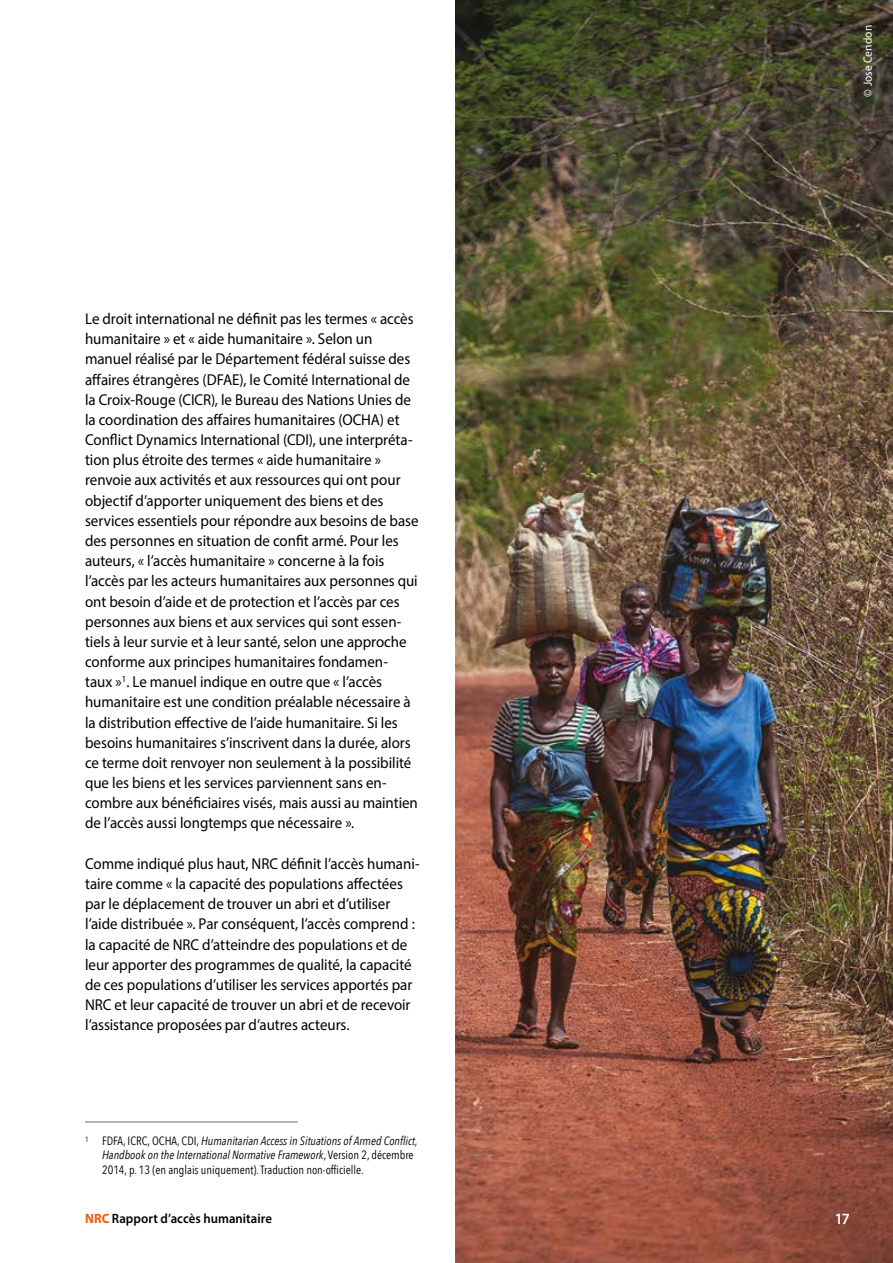
<style>
.page{position:relative;width:893px;height:1263px;background:#fff}
.page>*{position:absolute;margin:0;border:0;box-sizing:border-box;transform-origin:0 0}
.t1{font:15.75px/20.2px "Myriad Pro";letter-spacing:-.005em;color:#000;scale:.95 1}
.t2{font:600 15.75px "Myriad Pro";color:#fff;scale:.95 1}
.t3{font:600 13.5px "Myriad Pro";letter-spacing:.005em;color:#000;scale:.95 1}
.t4{font:12px/14.4px "Avenir Next Condensed";color:#000}
.t5{font:12px "Myriad Pro";letter-spacing:.01em;color:#fff;scale:.95 1}
.s1{font-style:italic}
.s2{font-weight:700;color:#eb5d0b}
</style>
<div class="page">
<hr style="left:85px;top:1121px;width:213px;height:1px;background:#706f6f">
<img style="left:455px;top:0;width:438px;height:1263px">
<p class="t5" style="left:860px;top:96px;width:77px;rotate:-90deg">© Jose Cendon</p>
<p class="t1" style="left:85px;top:308px;width:353px">Le droit international ne définit pas les termes « accès humanitaire » et « aide humanitaire ». Selon un manuel réalisé par le Département fédéral suisse des affaires étrangères (DFAE), le Comité International de la Croix-Rouge (CICR), le Bureau des Nations Unies de la coordination des affaires humanitaires (OCHA) et Conflict Dynamics International (CDI), une interpréta&shy;tion plus étroite des termes « aide humanitaire » renvoie aux activités et aux ressources qui ont pour objectif d’apporter uniquement des biens et des services essentiels pour répondre aux besoins de base des personnes en situation de confit armé. Pour les auteurs, « l’accès humanitaire » concerne à la fois l’accès par les acteurs humanitaires aux personnes qui ont besoin d’aide et de protection et l’accès par ces personnes aux biens et aux services qui sont essen&shy;tiels à leur survie et à leur santé, selon une approche conforme aux principes humanitaires fondamen&shy;taux »<sup>1</sup>. Le manuel indique en outre que « l’accès humanitaire est une condition préalable nécessaire à la distribution effective de l’aide humanitaire. Si les besoins humanitaires s’inscrivent dans la durée, alors ce terme doit renvoyer non seulement à la possibilité que les biens et les services parviennent sans en&shy;combre aux bénéficiaires visés, mais aussi au maintien de l’accès aussi longtemps que nécessaire ».</p>
<p class="t1" style="left:85px;top:853px;width:354px">Comme indiqué plus haut, NRC définit l’accès humani&shy;taire comme « la capacité des populations affectées par le déplacement de trouver un abri et d’utiliser l’aide distribuée ». Par conséquent, l’accès comprend : la capacité de NRC d’atteindre des populations et de leur apporter des programmes de qualité, la capacité de ces populations d’utiliser les services apportés par NRC et leur capacité de trouver un abri et de recevoir l’assistance proposées par d’autres acteurs.</p>
<p class="t4" style="left:102px;top:1133px;width:317px;text-indent:-17px"><sup>1</sup> FDFA, ICRC, OCHA, CDI, <span class="s1">Humanitarian Access in Situations of Armed Conflict,<br>Handbook on the International Normative Framework</span>, Version 2, décembre<br>2014, p. 13 (en anglais uniquement). Traduction non-officielle.</p>
<p class="t3" style="left:85px;top:1210px;width:198px"><span class="s2">NRC</span> Rapport d’accès humanitaire</p>
<p class="t2" style="left:835px;top:1209px;width:17px">17</p>
</div>
